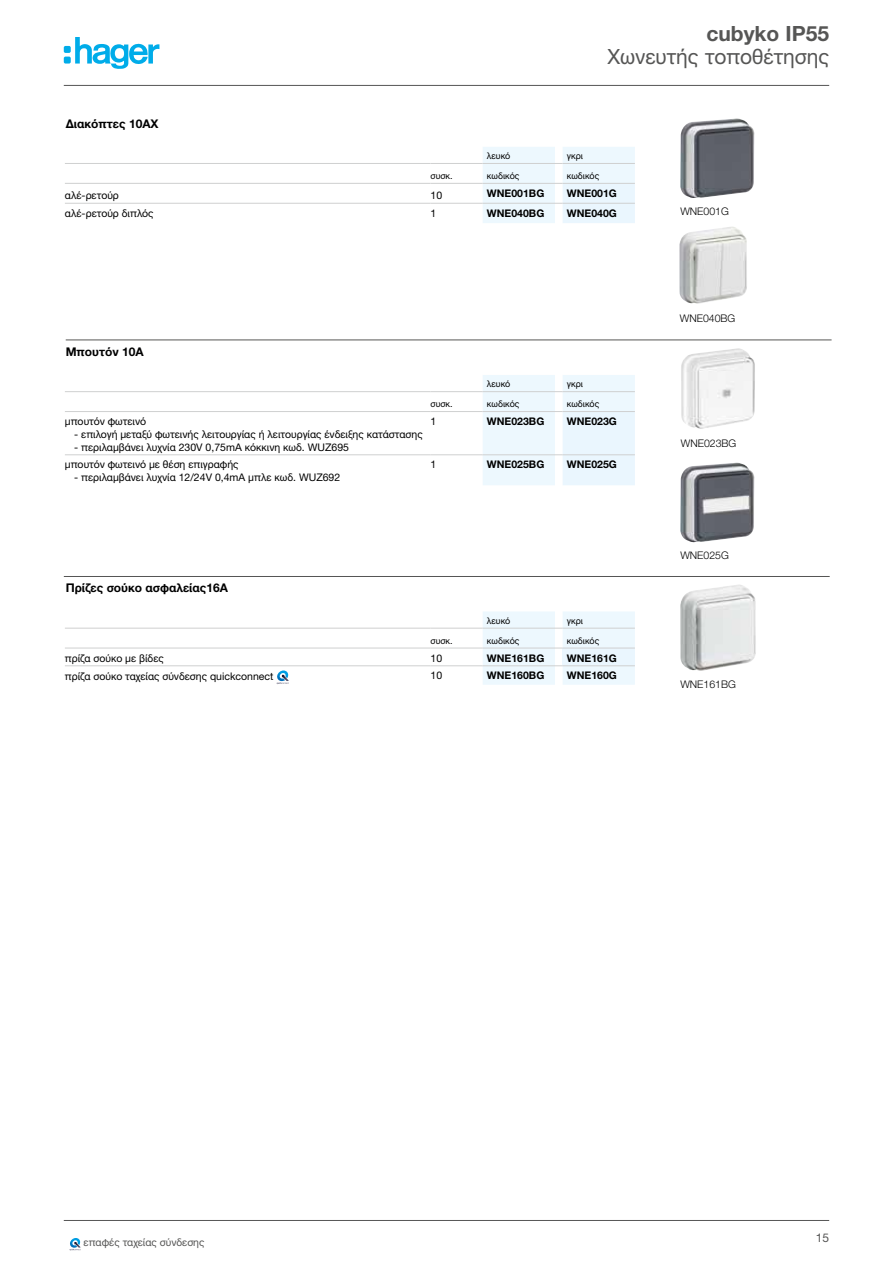
<style>
.page{position:relative;width:893px;height:1263px;background:#fff}
.page>*{position:absolute;margin:0;border:0;box-sizing:border-box;transform-origin:0 0}
.t1{font:21px "Helvetica Neue LTW1 G";color:#565655}
.t2{font:700 21px "Helvetica Neue LTW1 G";color:#565655}
.t3{font:700 12px "Helvetica Neue LTW1 G";color:#000}
.t4{font:12px "Helvetica Neue LTW1 G";color:#565655}
.t5{font:10.5px "Helvetica Neue LTW1 G";color:#000}
.t6{font:700 10.5px "Helvetica Neue LTW1 G";color:#000}
.t7{font:300 10.5px "Helvetica Neue LTW1 G";color:#000}
.t8{font:10.5px "Helvetica Neue LTW1 G";color:#565655}
.t9{font:9px "Helvetica Neue LTW1 G";color:#000}
</style>
<div class="page">
<hr style="left:64px;top:1220px;width:765px;height:1px;background:#565655">
<hr style="left:64px;top:85px;width:765px;height:1px;background:#565655">
<svg style="left:64px;top:37px;width:95px;height:32px"></svg>
<svg style="left:70px;top:1238px;width:11px;height:12px"></svg>
<hr style="left:66px;top:340px;width:766px;height:1px;background:#565655">
<hr style="left:64px;top:576px;width:766px;height:1px;background:#565655">
<hr style="left:65px;top:391px;width:366px;height:1px;background:#cfd0d0">
<hr style="left:431px;top:391px;width:52px;height:1px;background:#cfd0d0">
<hr style="left:65px;top:411px;width:366px;height:1px;background:#cfd0d0">
<hr style="left:431px;top:411px;width:52px;height:1px;background:#cfd0d0">
<hr style="left:65px;top:454px;width:366px;height:1px;background:#cfd0d0">
<hr style="left:431px;top:454px;width:52px;height:1px;background:#cfd0d0">
<svg style="left:483px;top:375px;width:152px;height:110px;background:#ecf6fc"></svg>
<hr style="left:563px;top:454px;width:72px;height:1px;background:#cfd0d0">
<hr style="left:65px;top:665px;width:366px;height:1px;background:#cfd0d0">
<hr style="left:431px;top:665px;width:52px;height:1px;background:#cfd0d0">
<hr style="left:65px;top:628px;width:366px;height:1px;background:#cfd0d0">
<hr style="left:431px;top:628px;width:52px;height:1px;background:#cfd0d0">
<hr style="left:65px;top:648px;width:366px;height:1px;background:#cfd0d0">
<hr style="left:431px;top:648px;width:52px;height:1px;background:#cfd0d0">
<svg style="left:483px;top:612px;width:152px;height:73px;background:#ecf6fc"></svg>
<hr style="left:563px;top:648px;width:72px;height:1px;background:#cfd0d0">
<svg style="left:277px;top:670px;width:12px;height:14px"></svg>
<hr style="left:65px;top:163px;width:366px;height:1px;background:#cfd0d0">
<hr style="left:431px;top:163px;width:52px;height:1px;background:#cfd0d0">
<hr style="left:65px;top:183px;width:366px;height:1px;background:#cfd0d0">
<hr style="left:431px;top:183px;width:52px;height:1px;background:#cfd0d0">
<hr style="left:65px;top:203px;width:366px;height:1px;background:#cfd0d0">
<hr style="left:431px;top:203px;width:52px;height:1px;background:#cfd0d0">
<svg style="left:483px;top:147px;width:152px;height:76px;background:#ecf6fc"></svg>
<hr style="left:563px;top:203px;width:72px;height:1px;background:#cfd0d0">
<img style="left:680px;top:119px;width:74px;height:79px">
<img style="left:680px;top:463px;width:74px;height:79px">
<img style="left:681px;top:348px;width:74px;height:81px">
<img style="left:679px;top:227px;width:68px;height:77px">
<img style="left:680px;top:584px;width:76px;height:87px">
<p class="t3" style="left:66px;top:116px;width:94px">Διακόπτες 10AX</p>
<h1 class="t2" style="left:706px;top:21px;width:124px">cubyko IP55</h1>
<h1 class="t1" style="left:607px;top:43px;width:223px">Χωνευτής τοποθέτησης</h1>
<p class="t9" style="left:487px;top:150px;width:25px">λευκό</p>
<p class="t9" style="left:567px;top:150px;width:18px">γκρι</p>
<p class="t9" style="left:431px;top:170px;width:24px">συσκ.</p>
<p class="t9" style="left:487px;top:170px;width:34px">κωδικός</p>
<p class="t9" style="left:567px;top:170px;width:34px">κωδικός</p>
<p class="t5" style="left:65px;top:189px;width:56px">αλέ-ρετούρ</p>
<p class="t5" style="left:431px;top:189px;width:13px">10</p>
<p class="t6" style="left:487px;top:187px;width:59px">WNE001BG</p>
<p class="t6" style="left:567px;top:187px;width:51px">WNE001G</p>
<p class="t5" style="left:65px;top:206px;width:90px">αλέ-ρετούρ διπλός</p>
<p class="t5" style="left:431px;top:206px;width:7px">1</p>
<p class="t6" style="left:487px;top:206px;width:59px">WNE040BG</p>
<p class="t6" style="left:567px;top:206px;width:51px">WNE040G</p>
<p class="t3" style="left:66px;top:344px;width:79px">Μπουτόν 10A</p>
<p class="t5" style="left:65px;top:415px;width:83px">μπουτόν φωτεινό</p>
<p class="t5" style="left:74px;top:428px;width:350px">- επιλογή μεταξύ φωτεινής λειτουργίας ή λειτουργίας ένδειξης κατάστασης</p>
<p class="t5" style="left:74px;top:440px;width:276px">- περιλαμβάνει λυχνία 230V 0,75mA κόκκινη κωδ. WUZ695</p>
<p class="t5" style="left:65px;top:458px;width:175px">μπουτόν φωτεινό με θέση επιγραφής</p>
<p class="t5" style="left:74px;top:471px;width:268px">- περιλαμβάνει λυχνία 12/24V 0,4mA μπλε κωδ. WUZ692</p>
<p class="t9" style="left:487px;top:379px;width:25px">λευκό</p>
<p class="t9" style="left:567px;top:379px;width:18px">γκρι</p>
<p class="t9" style="left:431px;top:398px;width:24px">συσκ.</p>
<p class="t9" style="left:487px;top:398px;width:34px">κωδικός</p>
<p class="t9" style="left:567px;top:398px;width:34px">κωδικός</p>
<p class="t5" style="left:431px;top:415px;width:7px">1</p>
<p class="t6" style="left:487px;top:415px;width:59px">WNE023BG</p>
<p class="t6" style="left:567px;top:415px;width:51px">WNE023G</p>
<p class="t5" style="left:431px;top:458px;width:7px">1</p>
<p class="t6" style="left:487px;top:458px;width:59px">WNE025BG</p>
<p class="t6" style="left:567px;top:458px;width:51px">WNE025G</p>
<p class="t3" style="left:66px;top:581px;width:164px">Πρίζες σούκο ασφαλείας16A</p>
<p class="t9" style="left:487px;top:615px;width:25px">λευκό</p>
<p class="t9" style="left:567px;top:615px;width:18px">γκρι</p>
<p class="t9" style="left:431px;top:635px;width:24px">συσκ.</p>
<p class="t9" style="left:487px;top:635px;width:34px">κωδικός</p>
<p class="t9" style="left:567px;top:635px;width:34px">κωδικός</p>
<p class="t5" style="left:65px;top:651px;width:100px">πρίζα σούκο με βίδες</p>
<p class="t5" style="left:431px;top:651px;width:13px">10</p>
<p class="t6" style="left:487px;top:651px;width:59px">WNE161BG</p>
<p class="t6" style="left:567px;top:651px;width:51px">WNE161G</p>
<p class="t5" style="left:65px;top:669px;width:210px">πρίζα σούκο ταχείας σύνδεσης quickconnect</p>
<p class="t5" style="left:431px;top:669px;width:13px">10</p>
<p class="t6" style="left:487px;top:669px;width:59px">WNE160BG</p>
<p class="t6" style="left:567px;top:669px;width:51px">WNE160G</p>
<p class="t7" style="left:680px;top:205px;width:50px">WNE001G</p>
<p class="t7" style="left:680px;top:312px;width:57px">WNE040BG</p>
<p class="t7" style="left:681px;top:437px;width:57px">WNE023BG</p>
<p class="t7" style="left:680px;top:549px;width:50px">WNE025G</p>
<p class="t7" style="left:680px;top:678px;width:57px">WNE161BG</p>
<p class="t8" style="left:84px;top:1236px;width:122px">επαφές ταχείας σύνδεσης</p>
<p class="t4" style="left:816px;top:1230px;width:15px">15</p>
</div>
